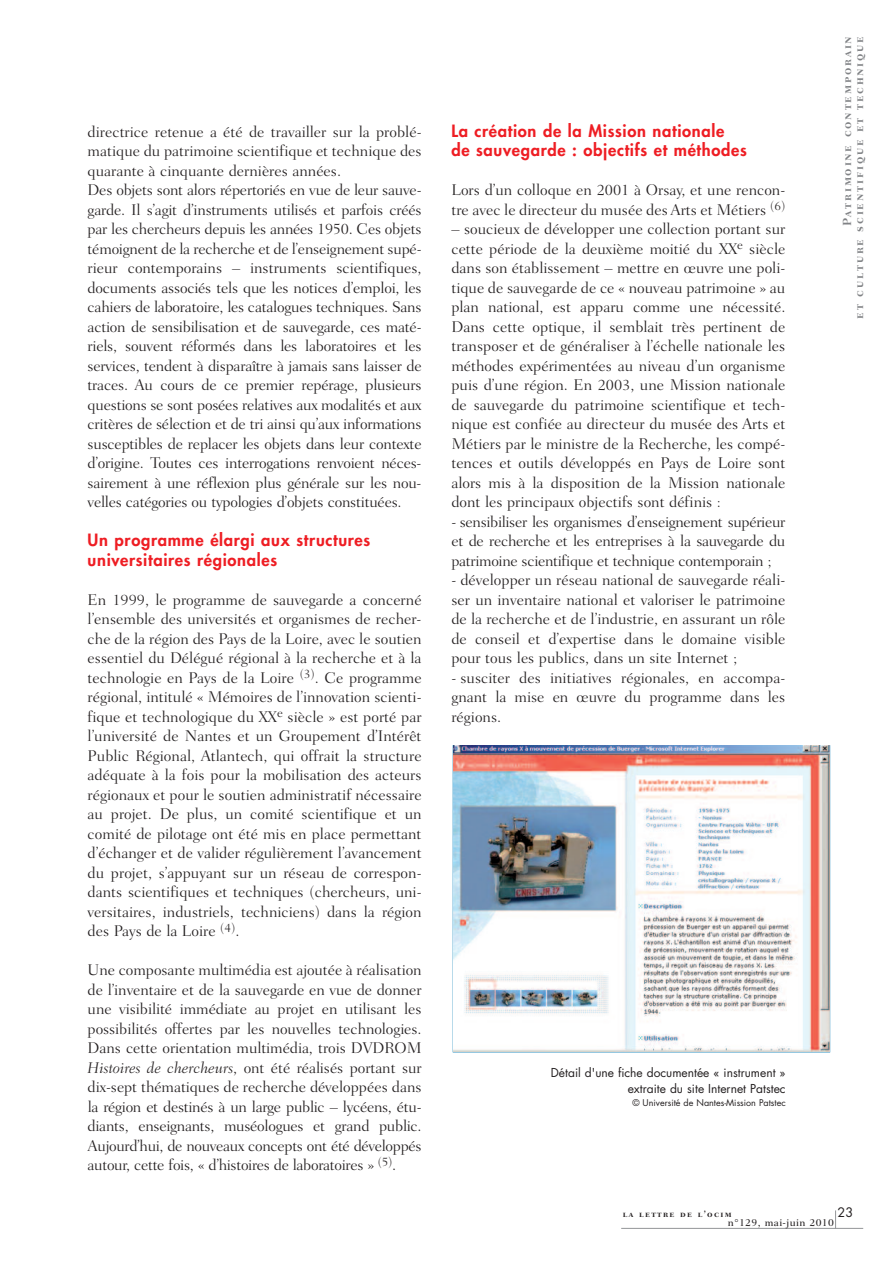
<style>
.page{position:relative;width:893px;height:1263px;background:#fff}
.page>*{position:absolute;margin:0;border:0;box-sizing:border-box;transform-origin:0 0}
.t1{font:800 16.5px/19.5px "Futura";letter-spacing:.04em;color:#ee1d23}
.t2{font:300 15.75px/19.5px "Fairfield LH";letter-spacing:-.015em;color:#231f20;text-align:justify}
.t3{font:12.75px "Futura";color:#231f20}
.t4{font:12px/15.8px "Futura";color:#231f20;text-align:right}
.t5{font:12px/12px "Fairfield LH Bold SC";letter-spacing:.15em;color:#808285;text-align:right}
.t6{font:500 10.5px "Fairfield LH";letter-spacing:.04em;color:#231f20}
.t7{font:9px "Futura";color:#231f20}
.t8{font:9px "Fairfield LH Bold SC";letter-spacing:.15em;color:#231f20}
.s1{font-style:italic}
</style>
<div class="page">
<svg style="left:835px;top:1210px;width:1px;height:18px"></svg>
<hr style="left:621px;top:1228px;width:242px;height:1px;background:#939598">
<img style="left:453px;top:746px;width:376px;height:306px">
<p class="t2" style="left:88px;top:123px;width:335px;text-align:left">directrice retenue a été de travailler sur la problé&shy;matique du patrimoine scientifique et technique des quarante à cinquante dernières années.<br>Des objets sont alors répertoriés en vue de leur sauve&shy;garde. Il s’agit d’instruments utilisés et parfois créés par les chercheurs depuis les années 1950. Ces objets témoignent de la recherche et de l’enseignement supé&shy;rieur contemporains – instruments scientifiques, documents associés tels que les notices d’emploi, les cahiers de laboratoire, les catalogues techniques. Sans action de sensibilisation et de sauvegarde, ces maté&shy;riels, souvent réformés dans les laboratoires et les services, tendent à disparaître à jamais sans laisser de traces. Au cours de ce premier repérage, plusieurs questions se sont posées relatives aux modalités et aux critères de sélection et de tri ainsi qu’aux informations susceptibles de replacer les objets dans leur contexte d’origine. Toutes ces interrogations renvoient néces&shy;sairement à une réflexion plus générale sur les nou&shy;velles catégories ou typologies d’objets constituées.</p>
<p class="t1" style="left:88px;top:531px;width:284px">Un programme élargi aux structures universitaires régionales</p>
<p class="t2" style="left:88px;top:591px;width:335px">En 1999, le programme de sauvegarde a concerné l’ensemble des universités et organismes de recher&shy;che de la région des Pays de la Loire, avec le soutien essentiel du Délégué régional à la recherche et à la technologie en Pays de la Loire <sup>(3)</sup>. Ce programme régional, intitulé « Mémoires de l’innovation scienti&shy;fique et technologique du XX<sup>e</sup> siècle » est porté par l’université de Nantes et un Groupement d’Intérêt Public Régional, Atlantech, qui offrait la structure adéquate à la fois pour la mobilisation des acteurs régionaux et pour le soutien administratif nécessaire au projet. De plus, un comité scientifique et un comité de pilotage ont été mis en place permettant d’échanger et de valider régulièrement l’avancement du projet, s’appuyant sur un réseau de correspon&shy;dants scientifiques et techniques (chercheurs, uni&shy;versitaires, industriels, techniciens) dans la région des Pays de la Loire <sup>(4)</sup>.</p>
<p class="t2" style="left:88px;top:961px;width:336px">Une composante multimédia est ajoutée à réalisation de l’inventaire et de la sauvegarde en vue de donner une visibilité immédiate au projet en utilisant les possibilités offertes par les nouvelles technologies.<br>Dans cette orientation multimédia, trois DVDROM <span class="s1">Histoires de chercheurs</span>, ont été réalisés portant sur dix-sept thématiques de recherche développées dans la région et destinés à un large public – lycéens, étu&shy;diants, enseignants, muséologues et grand public.<br>Aujourd’hui, de nouveaux concepts ont été développés autour, cette fois, « d’histoires de laboratoires » <sup>(5)</sup>.</p>
<p class="t1" style="left:451px;top:122px;width:297px">La création de la Mission nationale<br>de sauvegarde : objectifs et méthodes</p>
<p class="t2" style="left:451px;top:181px;width:335px">Lors d’un colloque en 2001 à Orsay, et une rencon&shy;tre avec le directeur du musée des Arts et Métiers <sup>(6)</sup></p>
<p class="t2" style="left:451px;top:220px;width:335px">– soucieux de développer une collection portant sur cette période de la deuxième moitié du XX<sup>e</sup> siècle dans son établissement – mettre en œuvre une poli&shy;tique de sauvegarde de ce « nouveau patrimoine » au plan national, est apparu comme une nécessité.<br>Dans cette optique, il semblait très pertinent de transposer et de généraliser à l’échelle nationale les méthodes expérimentées au niveau d’un organisme puis d’une région. En 2003, une Mission nationale de sauvegarde du patrimoine scientifique et tech&shy;nique est confiée au directeur du musée des Arts et Métiers par le ministre de la Recherche, les compé&shy;tences et outils développés en Pays de Loire sont alors mis à la disposition de la Mission nationale dont les principaux objectifs sont définis :</p>
<p class="t2" style="left:451px;top:513px;width:335px">- sensibiliser les organismes d’enseignement supérieur et de recherche et les entreprises à la sauvegarde du patrimoine scientifique et technique contemporain ;</p>
<p class="t2" style="left:451px;top:571px;width:335px">- développer un réseau national de sauvegarde réali&shy;ser un inventaire national et valoriser le patrimoine de la recherche et de l’industrie, en assurant un rôle de conseil et d’expertise dans le domaine visible pour tous les publics, dans un site Internet ;</p>
<p class="t2" style="left:451px;top:669px;width:335px">- susciter des initiatives régionales, en accompa&shy;gnant la mise en œuvre du programme dans les régions.</p>
<p class="t5" style="left:842px;top:319px;width:284px;rotate:-90deg">Patrimoine contemporain<br>et culture scientifique et technique</p>
<p class="t4" style="left:551px;top:1066px;width:236px">Détail d'une fiche documentée « instrument » extraite du site Internet Patstec</p>
<p class="t7" style="left:632px;top:1099px;width:155px">© Université de Nantes-Mission Patstec</p>
<p class="t3" style="left:837px;top:1206px;width:17px">23</p>
<p class="t8" style="left:623px;top:1210px;width:110px">la lettre de l’ocim</p>
<p class="t6" style="left:728px;top:1218px;width:108px">n°129, mai-juin 2010</p>
</div>
